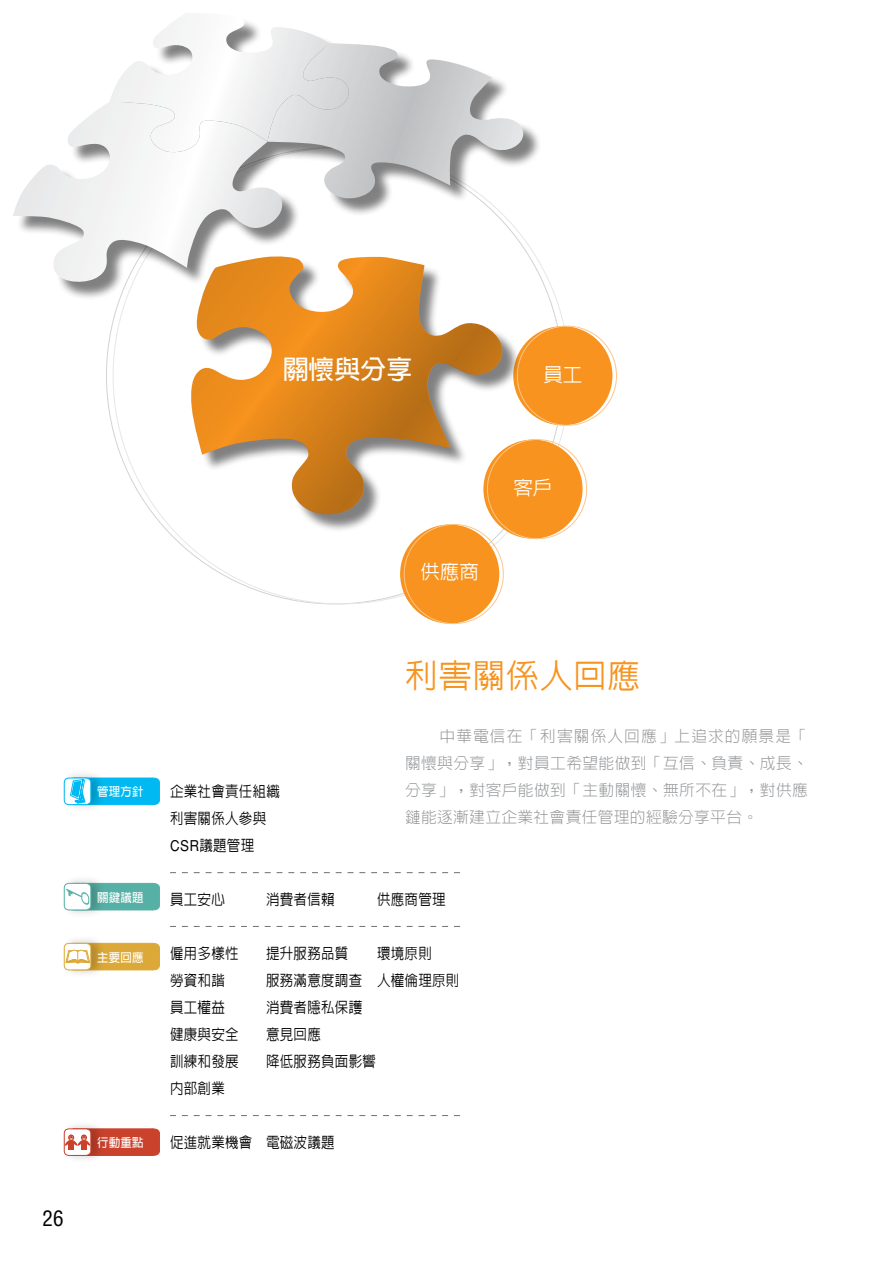
<style>
.page{position:relative;width:893px;height:1263px;background:#fff}
.page>*{position:absolute;margin:0;border:0;box-sizing:border-box;transform-origin:0 0}
.t1{font:500 33px "Lin Gothic";letter-spacing:.02em;color:#f7931e}
.t2{font:700 25.95px "Lin Gothic";color:#fff}
.t3{font:condensed 21px "Helvetica";color:#000}
.t4{font:500 19.5px "Lin Gothic";color:#fff}
.t5{font:300 15.75px/27px "Lin Gothic";letter-spacing:.02em;color:#939598;text-align:justify}
.t6{font:500 15px/27px "Lin Gothic";letter-spacing:.02em;color:#000;scale:.9 1}
.t7{font:700 12px "Lin Gothic";letter-spacing:.02em;color:#fff;scale:.95 1}
.s1{font-family:"Round";font-weight:300}
</style>
<div class="page">
<div style="left:62px;top:769px;width:50px;height:50px;background:#000;opacity:.2"></div>
<svg style="left:63px;top:777px;width:97px;height:28px;background:#2ec3f1"></svg>
<div style="left:62px;top:875px;width:50px;height:50px;background:#000;opacity:.2"></div>
<svg style="left:63px;top:882px;width:97px;height:29px"></svg>
<div style="left:62px;top:934px;width:50px;height:51px;background:#000;opacity:.2"></div>
<svg style="left:63px;top:942px;width:97px;height:29px"></svg>
<div style="left:62px;top:1120px;width:50px;height:50px;background:#000;opacity:.2"></div>
<svg style="left:63px;top:1128px;width:97px;height:28px;background:#d16453"></svg>
<div style="left:513px;top:326px;width:99px;height:99px;background:#f7931e;border-radius:50%"></div>
<div style="left:483px;top:440px;width:100px;height:99px;background:#f7931e;border-radius:50%"></div>
<div style="left:400px;top:524px;width:99px;height:100px;background:#f7931e;border-radius:50%"></div>
<div style="left:15px;top:15px;width:534px;height:292px;background:#000;opacity:.5"></div>
<svg style="left:13px;top:102px;width:277px;height:182px"></svg>
<svg style="left:109px;top:13px;width:416px;height:188px"></svg>
<div style="left:193px;top:258px;width:331px;height:278px;background:#000;opacity:.5"></div>
<svg style="left:190px;top:255px;width:315px;height:264px"></svg>
<svg style="left:170px;top:926px;width:290px;height:1px"></svg>
<svg style="left:170px;top:1115px;width:290px;height:1px"></svg>
<svg style="left:170px;top:872px;width:290px;height:1px"></svg>
<h2 class="t2" style="left:283px;top:356px;width:131px">關懷與分享</h2>
<h3 class="t4" style="left:543px;top:364px;width:40px">員工</h3>
<h3 class="t3" style="left:43px;top:1205px;width:22px">26</h3>
<h3 class="t4" style="left:420px;top:562px;width:60px">供應商</h3>
<h3 class="t4" style="left:513px;top:478px;width:40px">客戶</h3>
<p class="t7" style="left:97px;top:786px;width:50px">管理方針</p>
<p class="t7" style="left:97px;top:891px;width:50px">關鍵議題</p>
<p class="t7" style="left:97px;top:951px;width:50px">主要回應</p>
<p class="t7" style="left:97px;top:1136px;width:50px">行動重點</p>
<p class="t6" style="left:170px;top:777px;width:124px">企業社會責任組織利害關係人參與<br><span class="s1">CSR</span>議題管理</p>
<h1 class="t1" style="left:405px;top:658px;width:236px">利害關係人回應</h1>
<p class="t5" style="left:405px;top:722px;width:404px;text-indent:35px">中華電信在「利害關係人回應」上追求的願景是「關懷與分享」，對員工希望能做到「互信、負責、成長、分享」，對客戶能做到「主動關懷、無所不在」，對供應鏈能逐漸建立企業社會責任管理的經驗分享平台。</p>
<p class="t6" style="left:170px;top:885px;width:62px">員工安心</p>
<p class="t6" style="left:266px;top:885px;width:78px">消費者信賴</p>
<p class="t6" style="left:377px;top:885px;width:78px">供應商管理</p>
<p class="t6" style="left:170px;top:939px;width:78px">僱用多樣性</p>
<p class="t6" style="left:266px;top:939px;width:93px">提升服務品質</p>
<p class="t6" style="left:377px;top:939px;width:62px">環境原則</p>
<p class="t6" style="left:170px;top:966px;width:62px">勞資和諧</p>
<p class="t6" style="left:266px;top:966px;width:216px">服務滿意度調查 人權倫理原則</p>
<p class="t6" style="left:170px;top:993px;width:62px">員工權益</p>
<p class="t6" style="left:266px;top:993px;width:108px">消費者隱私保護</p>
<p class="t6" style="left:170px;top:1020px;width:78px">健康與安全</p>
<p class="t6" style="left:266px;top:1020px;width:62px">意見回應</p>
<p class="t6" style="left:170px;top:1047px;width:78px">訓練和發展</p>
<p class="t6" style="left:266px;top:1047px;width:124px">降低服務負面影響</p>
<p class="t6" style="left:170px;top:1074px;width:62px">內部創業</p>
<p class="t6" style="left:170px;top:1128px;width:184px">促進就業機會 電磁波議題</p>
</div>
